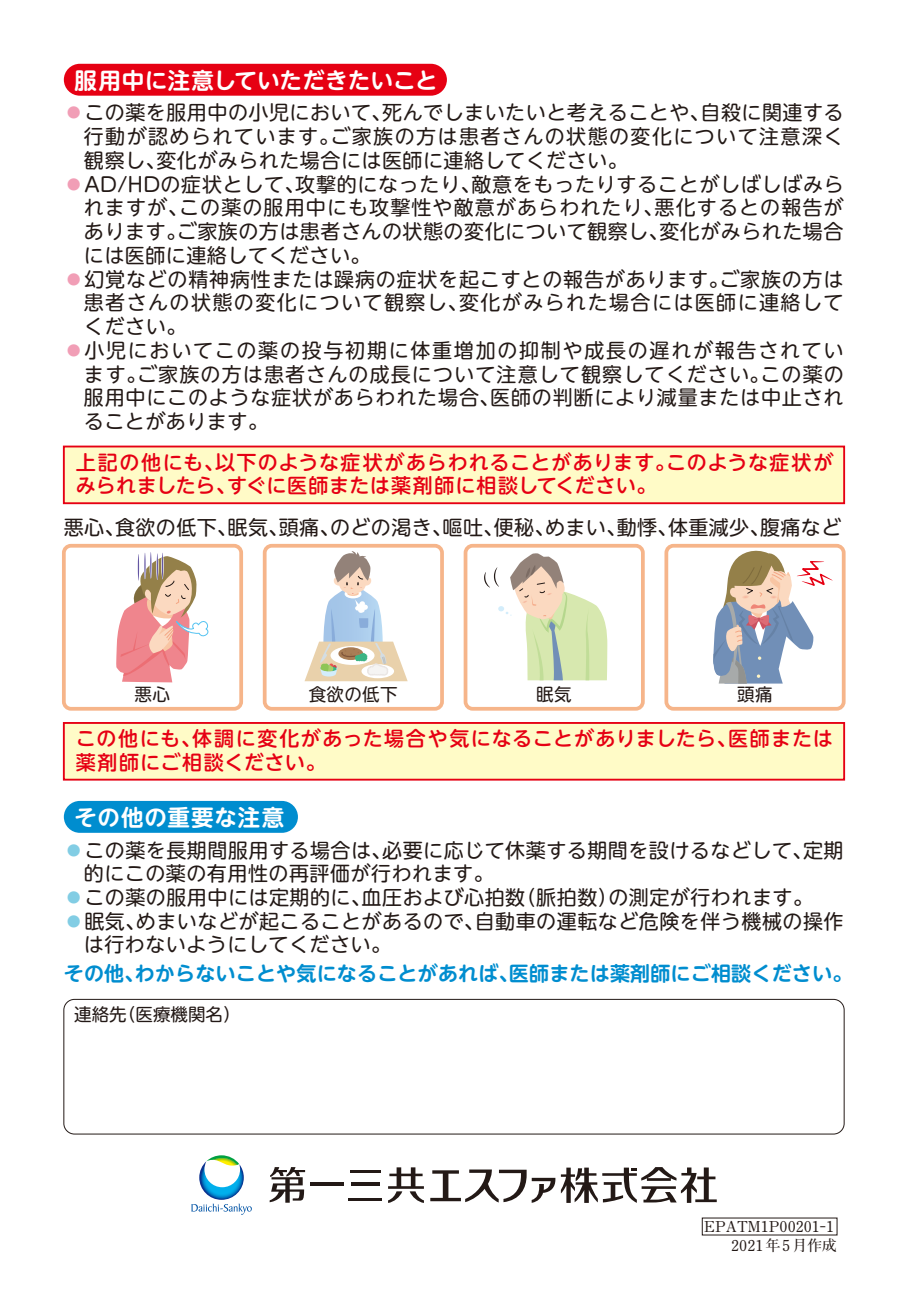
<style>
.page{position:relative;width:908px;height:1290px;background:#fff}
.page>*{position:absolute;margin:0;border:0;box-sizing:border-box;transform-origin:0 0}
.t1{font:700 22.5px "UD Shin M Go Pro De";letter-spacing:.02em;color:#fff}
.t2{font:700 22.5px "UD Shin M Go Pro De";letter-spacing:.04em;color:#fff}
.t3{font:20px/23.8px "UD Shin M Go Pro";letter-spacing:.025em;color:#231916;text-align:justify}
.t4{font:500 20px/23.8px "UD Shin M Go Pro";letter-spacing:.045em;color:#e60013}
.t5{font:700 20px "UD Shin M Go Pro De";letter-spacing:.01em;color:#008dcf}
.t6{font:17.5px "UD Shin M Go Pro";letter-spacing:.02em;color:#231916}
.t7{font:17.5px "UD Shin M Go Pro";color:#231916}
.t8{font:700 15px "Futo Min A101 Pro";color:#231916}
.s1{color:#f19eb6}
.s2{color:#82cde4}
</style>
<div class="page">
<div style="left:64px;top:64px;width:382px;height:32px;background:#e60013;border-radius:16px"></div>
<div style="left:64px;top:801px;width:234px;height:32px;background:#008dcf;border-radius:16px"></div>
<div style="left:64px;top:446px;width:779px;height:57px;background:#fffbc7"></div>
<div style="left:63px;top:446px;width:781px;height:58px;border:2px solid #e60013"></div>
<div style="left:64px;top:723px;width:779px;height:57px;background:#fffbc7"></div>
<div style="left:63px;top:722px;width:781px;height:58px;border:2px solid #e60013"></div>
<div style="left:62px;top:544px;width:181px;height:167px;border:4px solid #f6b58a;border-radius:7px"></div>
<div style="left:263px;top:544px;width:180px;height:167px;border:4px solid #f6b58a;border-radius:7px"></div>
<div style="left:463px;top:544px;width:181px;height:167px;border:4px solid #f6b58a;border-radius:7px"></div>
<div style="left:664px;top:544px;width:181px;height:167px;border:4px solid #f6b58a;border-radius:7px"></div>
<svg style="left:191px;top:1155px;width:61px;height:59px"></svg>
<hr style="left:310px;top:1182px;width:33px;height:4px;background:#231916">
<hr style="left:351px;top:1183px;width:28px;height:3px;background:#231916">
<hr style="left:350px;top:1170px;width:30px;height:3px;background:#231916">
<hr style="left:348px;top:1198px;width:34px;height:3px;background:#231916">
<svg style="left:388px;top:1167px;width:36px;height:36px"></svg>
<svg style="left:269px;top:1167px;width:36px;height:36px"></svg>
<svg style="left:430px;top:1167px;width:286px;height:36px"></svg>
<div style="left:63px;top:999px;width:781px;height:135px;border:1px solid #231916;border-radius:11px"></div>
<svg style="left:116px;top:552px;width:93px;height:130px"></svg>
<svg style="left:484px;top:553px;width:123px;height:127px"></svg>
<svg style="left:304px;top:551px;width:103px;height:130px"></svg>
<svg style="left:713px;top:547px;width:119px;height:136px"></svg>
<p class="t1" style="left:75px;top:62px;width:364px">服用中に注意していただきたいこと</p>
<p class="t3" style="left:84px;top:100px;width:760px;text-indent:-20px"><span class="s1">●</span>この薬を服用中の小児において、死んでしまいたいと考えることや、自殺に関連する行動が認められています。ご家族の方は患者さんの状態の変化について注意深く観察し、変化がみられた場合には医師に連絡してください。</p>
<p class="t3" style="left:84px;top:171px;width:761px;text-indent:-20px"><span class="s1">●</span>AD/HDの症状として、攻撃的になったり、敵意をもったりすることがしばしばみられますが、この薬の服用中にも攻撃性や敵意があらわれたり、悪化するとの報告があります。ご家族の方は患者さんの状態の変化について観察し、変化がみられた場合には医師に連絡してください。</p>
<p class="t3" style="left:84px;top:266px;width:760px;text-indent:-20px"><span class="s1">●</span>幻覚などの精神病性または躁病の症状を起こすとの報告があります。ご家族の方は患者さんの状態の変化について観察し、変化がみられた場合には医師に連絡してください。</p>
<p class="t3" style="left:84px;top:337px;width:761px;text-indent:-20px"><span class="s1">●</span>小児においてこの薬の投与初期に体重増加の抑制や成長の遅れが報告されています。ご家族の方は患者さんの成長について注意して観察してください。この薬の服用中にこのような症状があらわれた場合、医師の判断により減量または中止されることがあります。</p>
<p class="t4" style="left:76px;top:449px;width:758px">上記の他にも、以下のような症状があらわれることがあります。このような症状がみられましたら、すぐに医師または薬剤師に相談してください。</p>
<p class="t3" style="left:64px;top:514px;width:778px">悪心、食欲の低下、眠気、頭痛、のどの渇き、嘔吐、便秘、めまい、動悸、体重減少、腹痛など</p>
<p class="t6" style="left:135px;top:680px;width:37px">悪心</p>
<p class="t6" style="left:308px;top:680px;width:90px">食欲の低下</p>
<p class="t6" style="left:536px;top:680px;width:37px">眠気</p>
<p class="t6" style="left:736px;top:680px;width:37px">頭痛</p>
<p class="t4" style="left:76px;top:725px;width:758px">この他にも、体調に変化があった場合や気になることがありましたら、医師または薬剤師にご相談ください。</p>
<p class="t2" style="left:75px;top:799px;width:211px">その他の重要な注意</p>
<p class="t3" style="left:84px;top:837px;width:761px;text-indent:-20px"><span class="s2">●</span>この薬を長期間服用する場合は、必要に応じて休薬する期間を設けるなどして、定期的にこの薬の有用性の再評価が行われます。</p>
<p class="t3" style="left:64px;top:884px;width:750px"><span class="s2">●</span>この薬の服用中には定期的に、血圧および心拍数（脈拍数）の測定が行われます。</p>
<p class="t3" style="left:84px;top:908px;width:760px;text-indent:-20px"><span class="s2">●</span>眠気、めまいなどが起こることがあるので、自動車の運転など危険を伴う機械の操作は行わないようにしてください。</p>
<p class="t5" style="left:64px;top:957px;width:789px">その他、わからないことや気になることがあれば、医師または薬剤師にご相談ください。</p>
<p class="t7" style="left:74px;top:1000px;width:168px">連絡先（医療機関名）</p>
<p class="t8" style="left:704px;top:1214px;width:131px">EPATM1P00201-1</p>
<p class="t8" style="left:730px;top:1234px;width:107px">2021年5月作成</p>
</div>
